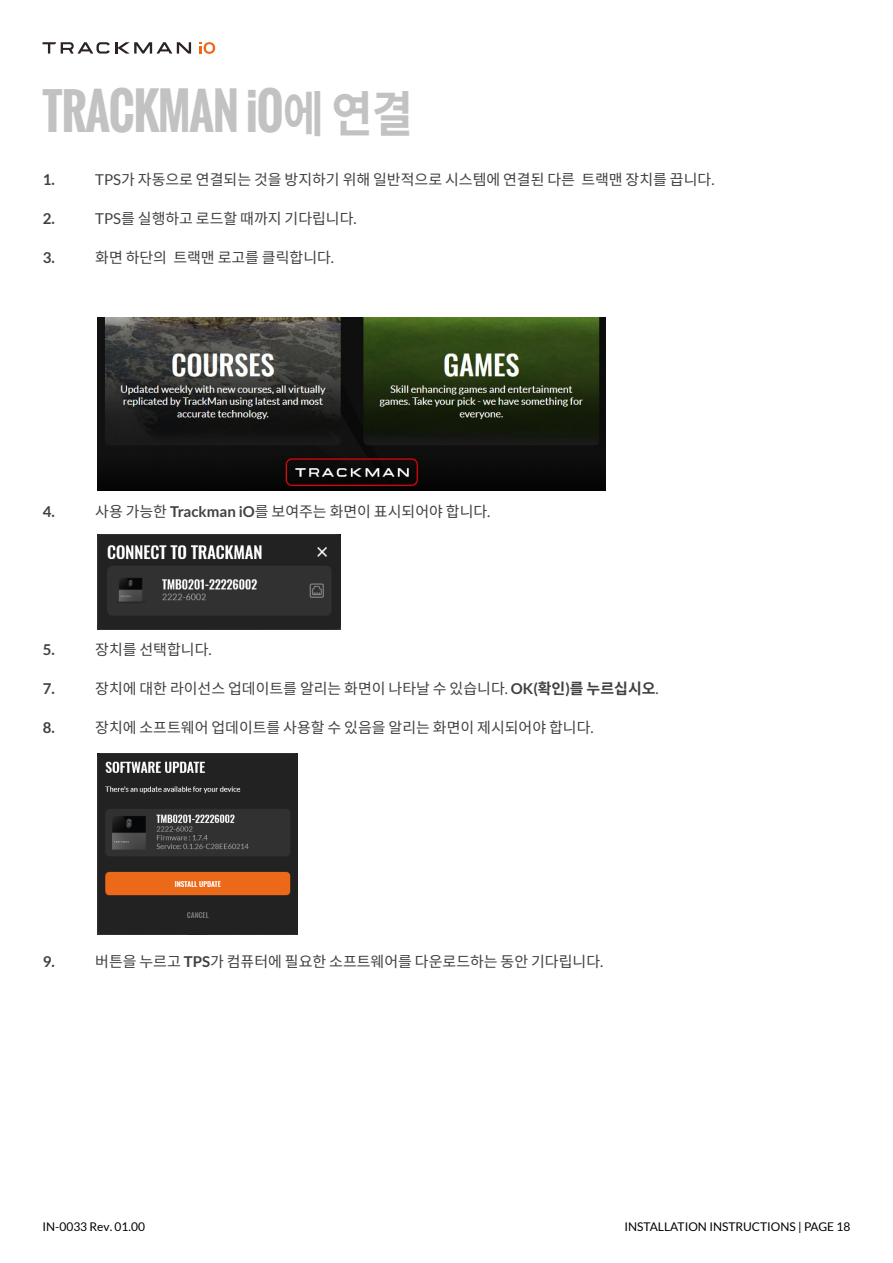
<style>
.page{position:relative;width:893px;height:1263px;background:#fff}
.page>*{position:absolute;margin:0;border:0;box-sizing:border-box;transform-origin:0 0}
.t1{font:700 49.05px "Oswald";letter-spacing:-.02em;color:#c3c2c2;scale:.92 1}
.t2{font:15px "Noto Sans KR";color:#424141}
.t3{font:700 15px "Lato";color:#424141}
.t4{font:12px "Lato";color:#000}
.t5{font:12px "Lato";color:#000}
.s1{font-family:"Noto Sans KR"}
.s2{font-family:"Lato"}
.s3{font-family:"Lato";font-weight:700}
.s4{font-weight:700}
</style>
<div class="page">
<svg style="left:43px;top:42px;width:148px;height:12px"></svg>
<svg style="left:200px;top:42px;width:15px;height:12px"></svg>
<img style="left:98px;top:318px;width:508px;height:172px">
<img style="left:98px;top:535px;width:243px;height:94px">
<img style="left:98px;top:753px;width:200px;height:182px">
<h1 class="t1" style="left:43px;top:75px;width:404px">TRACKMAN iO<span class="s1">에 연결</span></h1>
<p class="t3" style="left:43px;top:171px;width:14px">1.</p>
<p class="t2" style="left:95px;top:171px;width:621px"><span class="s2">TPS</span>가 자동으로 연결되는 것을 방지하기 위해 일반적으로 시스템에 연결된 다른 트랙맨 장치를 끕니다<span class="s2">.</span></p>
<p class="t3" style="left:43px;top:210px;width:14px">2.</p>
<p class="t2" style="left:95px;top:210px;width:263px"><span class="s2">TPS</span>를 실행하고 로드할 때까지 기다립니다<span class="s2">.</span></p>
<p class="t3" style="left:43px;top:249px;width:14px">3.</p>
<p class="t2" style="left:95px;top:249px;width:240px">화면 하단의 트랙맨 로고를 클릭합니다<span class="s2">.</span></p>
<p class="t3" style="left:43px;top:503px;width:14px">4.</p>
<p class="t2" style="left:95px;top:503px;width:397px">사용 가능한 <span class="s3">Trackman iO</span>를 보여주는 화면이 표시되어야 합니다<span class="s2">.</span></p>
<p class="t3" style="left:43px;top:641px;width:14px">5.</p>
<p class="t2" style="left:95px;top:641px;width:118px">장치를 선택합니다<span class="s2">.</span></p>
<p class="t3" style="left:43px;top:680px;width:14px">7.</p>
<p class="t2" style="left:95px;top:680px;width:565px">장치에 대한 라이선스 업데이트를 알리는 화면이 나타날 수 있습니다<span class="s2">.</span> <span class="s3">OK(</span><span class="s4">확인</span><span class="s3">)</span><span class="s4">를 누르십시오</span><span class="s2">.</span></p>
<p class="t3" style="left:43px;top:719px;width:14px">8.</p>
<p class="t2" style="left:95px;top:719px;width:500px">장치에 소프트웨어 업데이트를 사용할 수 있음을 알리는 화면이 제시되어야 합니다<span class="s2">.</span></p>
<p class="t3" style="left:43px;top:953px;width:14px">9.</p>
<p class="t2" style="left:95px;top:953px;width:510px">버튼을 누르고 <span class="s3">TPS</span>가 컴퓨터에 필요한 소프트웨어를 다운로드하는 동안 기다립니다<span class="s2">.</span></p>
<p class="t5" style="left:43px;top:1220px;width:104px">IN-0033 Rev. 01.00</p>
<p class="t4" style="left:624px;top:1220px;width:228px">INSTALLATION INSTRUCTIONS | PAGE 18</p>
</div>
